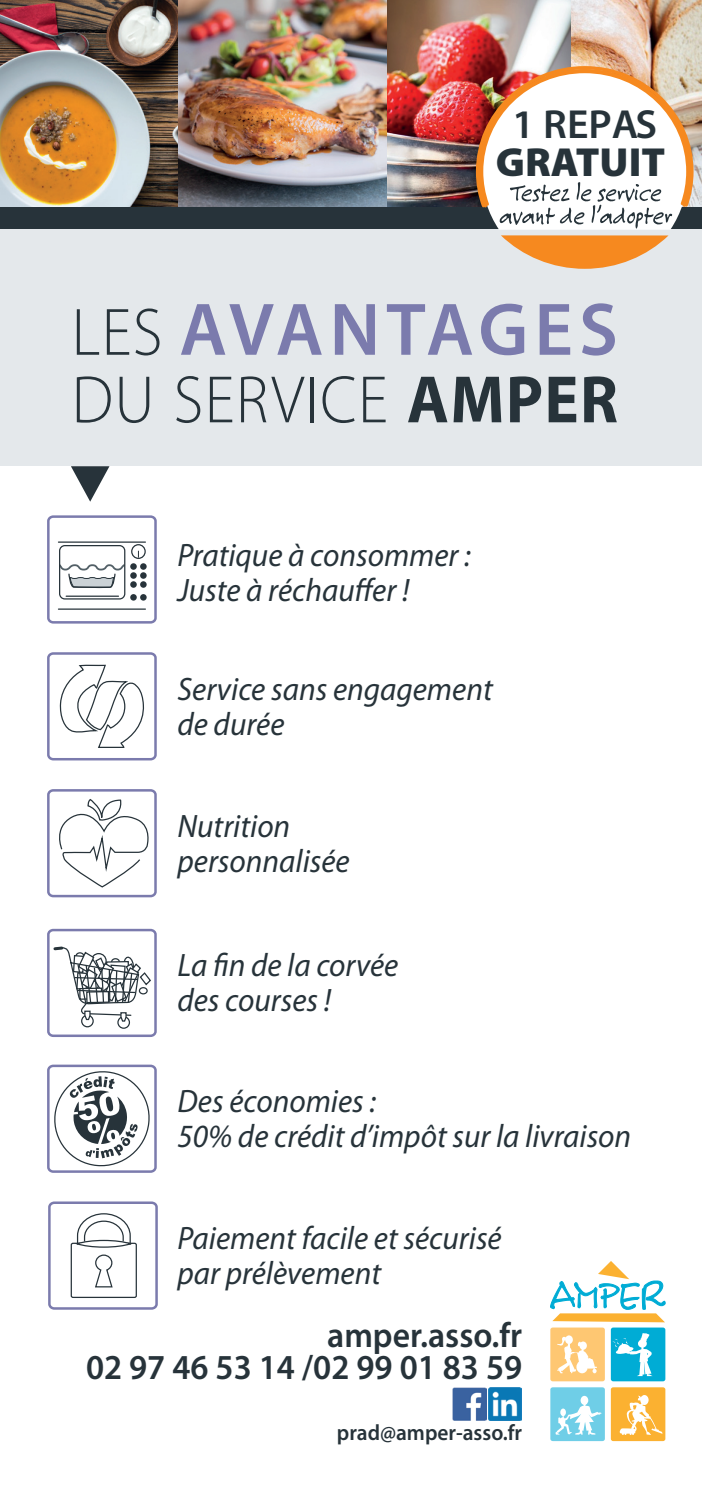
<style>
.page{position:relative;width:702px;height:1489px;background:#fff}
.page>*{position:absolute;margin:0;border:0;box-sizing:border-box;transform-origin:0 0}
.t1{font:600 75px "Myriad Pro";letter-spacing:.07em;color:#7b7bad}
.t2{font:300 67.5px "Myriad Pro";letter-spacing:.02em;color:#27333a;scale:.95 1}
.t3{font:900 40.75px "Myriad Pro";color:#27333a}
.t4{font:600 40.75px "Myriad Pro";color:#27333a}
.t5{font:600 35.25px/31.5px "Myriad Pro";color:#27333a;text-align:right;scale:.96 1}
.t6{font:italic 32.5px/35px "Myriad Pro";color:#27333a;scale:.96 1}
.t7{font:600 22.25px "Myriad Pro";color:#27333a;scale:.96 1}
.s1{font-weight:300;font-size:67.5px;color:#27333a}
.s2{font-weight:700}
</style>
<div class="page">
<img style="left:0;top:0;width:702px;height:207px">
<div style="left:0;top:229px;width:702px;height:237px;background:#e4e8eb"></div>
<div style="left:0;top:207px;width:702px;height:22px;background:#27333a"></div>
<svg style="left:71px;top:466px;width:38px;height:35px"></svg>
<svg style="left:54px;top:1071px;width:96px;height:96px"></svg>
<div style="left:47px;top:515px;width:110px;height:108px;border:2px solid #7b7bad;border-radius:5px"></div>
<div style="left:47px;top:652px;width:110px;height:108px;border:2px solid #7b7bad;border-radius:5px"></div>
<svg style="left:60px;top:664px;width:84px;height:84px"></svg>
<div style="left:48px;top:1201px;width:110px;height:108px;border:2px solid #7b7bad;border-radius:5px"></div>
<div style="left:47px;top:789px;width:110px;height:108px;border:2px solid #7b7bad;border-radius:5px"></div>
<div style="left:47px;top:928px;width:110px;height:108px;border:2px solid #7b7bad;border-radius:5px"></div>
<div style="left:47px;top:1064px;width:110px;height:108px;border:2px solid #7b7bad;border-radius:5px"></div>
<div style="left:59px;top:545px;width:66px;height:54px;border:1px solid #27333a;border-radius:5px"></div>
<div style="left:131px;top:544px;width:15px;height:15px;border:1px solid #27333a;border-radius:50%"></div>
<hr style="left:66px;top:595px;width:52px;height:2px;background:#27333a">
<svg style="left:59px;top:563px;width:67px;height:25px"></svg>
<div style="left:130px;top:563px;width:7px;height:6px;background:#27333a;border-radius:50%"></div>
<div style="left:130px;top:572px;width:7px;height:6px;background:#27333a;border-radius:50%"></div>
<div style="left:130px;top:581px;width:7px;height:6px;background:#27333a;border-radius:50%"></div>
<div style="left:130px;top:594px;width:7px;height:6px;background:#27333a;border-radius:50%"></div>
<div style="left:140px;top:563px;width:7px;height:6px;background:#27333a;border-radius:50%"></div>
<div style="left:140px;top:572px;width:7px;height:6px;background:#27333a;border-radius:50%"></div>
<div style="left:140px;top:581px;width:7px;height:6px;background:#27333a;border-radius:50%"></div>
<div style="left:140px;top:594px;width:7px;height:6px;background:#27333a;border-radius:50%"></div>
<hr style="left:58px;top:541px;width:87px;height:1px;background:#27333a">
<hr style="left:58px;top:608px;width:87px;height:1px;background:#27333a">
<div style="left:550px;top:1327px;width:55px;height:54px;background:#fec772;border-radius:2px"></div>
<div style="left:610px;top:1327px;width:55px;height:54px;background:#00acd5;border-radius:2px"></div>
<div style="left:550px;top:1387px;width:55px;height:53px;background:#6fcee7;border-radius:2px"></div>
<div style="left:610px;top:1387px;width:55px;height:53px;background:#fbb131;border-radius:2px"></div>
<svg style="left:619px;top:1395px;width:43px;height:39px"></svg>
<svg style="left:555px;top:1395px;width:46px;height:39px"></svg>
<svg style="left:550px;top:1261px;width:116px;height:114px"></svg>
<div style="left:71px;top:1242px;width:66px;height:55px;border:1px solid #27333a;border-radius:2px"></div>
<div style="left:76px;top:1239px;width:55px;height:8px;border:1px solid #27333a;border-radius:50%"></div>
<svg style="left:95px;top:1254px;width:18px;height:33px"></svg>
<svg style="left:76px;top:1213px;width:55px;height:32px"></svg>
<svg style="left:59px;top:799px;width:90px;height:89px"></svg>
<div style="left:81px;top:1014px;width:13px;height:13px;border:1px solid #27333a;border-radius:50%"></div>
<div style="left:117px;top:1016px;width:13px;height:12px;border:1px solid #27333a;border-radius:50%"></div>
<svg style="left:54px;top:946px;width:97px;height:76px"></svg>
<svg style="left:474px;top:64px;width:221px;height:205px"></svg>
<img style="left:488px;top:1387px;width:33px;height:33px">
<svg style="left:452px;top:1388px;width:35px;height:33px"></svg>
<img style="left:453px;top:1387px;width:33px;height:33px">
<p class="t4" style="left:512px;top:98px;width:146px">1 REPAS</p>
<p class="t3" style="left:496px;top:135px;width:171px">GRATUIT</p>
<h1 class="t1" style="left:72px;top:282px;width:548px"><span class="s1">LES</span> AVANTAGES</h1>
<h2 class="t2" style="left:72px;top:359px;width:576px">DU SERVICE <span class="s2">AMPER</span></h2>
<p class="t6" style="left:177px;top:536px;width:307px">Pratique à consommer :<br>Juste à réchauffer !</p>
<p class="t6" style="left:177px;top:670px;width:330px">Service sans engagement de durée</p>
<p class="t6" style="left:177px;top:807px;width:181px">Nutrition personnalisée</p>
<p class="t6" style="left:177px;top:947px;width:232px">La fin de la corvée des courses !</p>
<p class="t6" style="left:177px;top:1083px;width:474px">Des économies :<br>50% de crédit d’impôt sur la livraison</p>
<p class="t6" style="left:177px;top:1219px;width:339px">Paiement facile et sécurisé par prélèvement</p>
<p class="t5" style="left:86px;top:1318px;width:456px">amper.asso.fr<br>02 97 46 53 14 /02 99 01 83 59</p>
<p class="t7" style="left:337px;top:1417px;width:194px">prad@amper-asso.fr</p>
</div>
